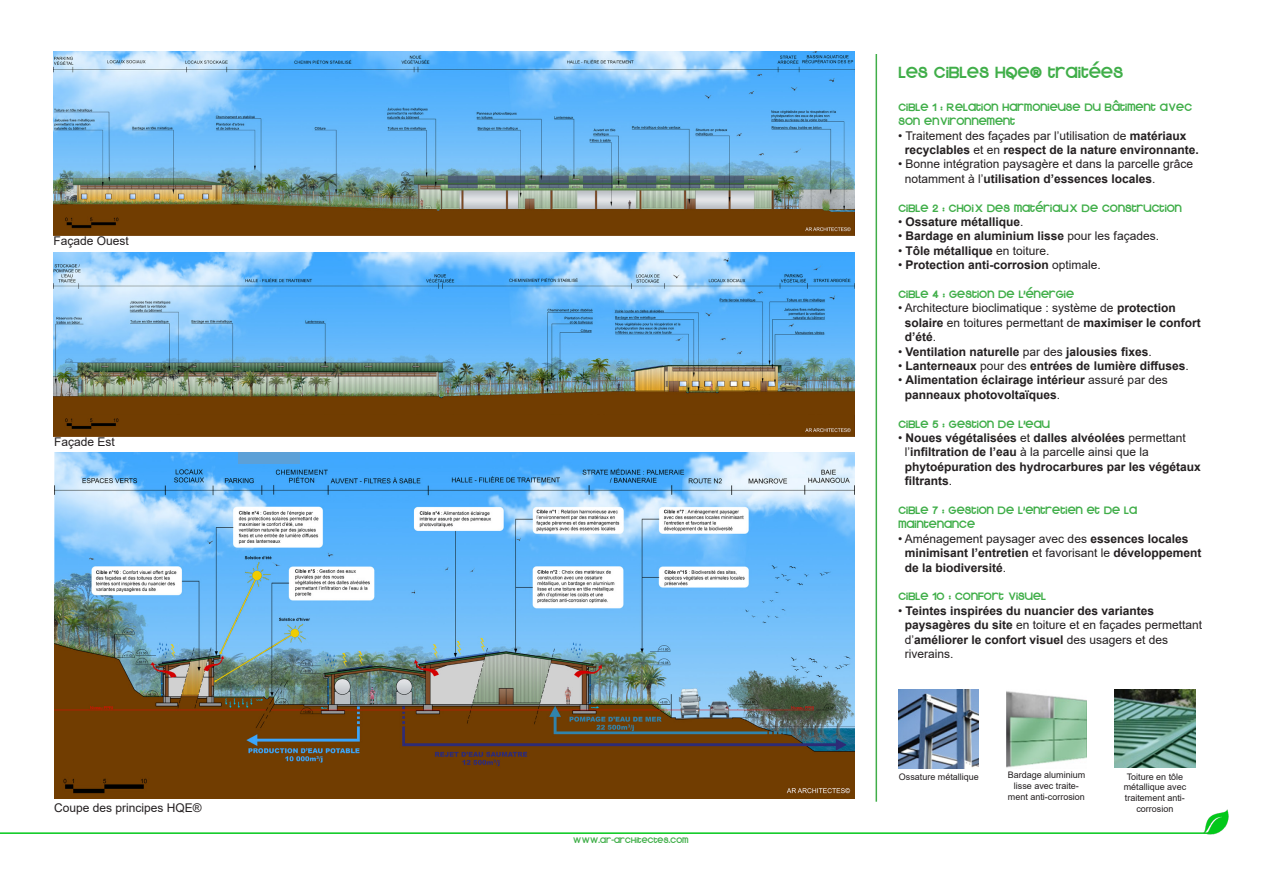
<style>
.page{position:relative;width:1263px;height:893px;background:#fff}
.page>*{position:absolute;margin:0;border:0;box-sizing:border-box;transform-origin:0 0}
.t1{font:18px "Kravitz Extra Thermal";color:#40ae49}
.t2{font:700 12px/14.4px "Arial";color:#231f20}
.t3{font:12px/14.4px "Arial";color:#231f20}
.t4{font:12px/14.4px "Kravitz Extra Thermal";color:#40ae49}
.t5{font:9px/10.8px "Arial";color:#231f20;text-align:center}
.t6{font:9px "Kravitz Extra Thermal";color:#40ae49}
.s1{font-weight:700}
.s2{font-weight:400}
</style>
<div class="page">
<hr style="left:0;top:832px;width:1208px;height:2px;background:#03c81a">
<img style="left:1176px;top:809px;width:53px;height:26px">
<hr style="left:875px;top:54px;width:2px;height:748px;background:#40ae49">
<img style="left:54px;top:453px;width:800px;height:345px">
<div style="left:238px;top:453px;width:62px;height:11px;background:#5ca0d7"></div>
<img style="left:899px;top:689px;width:79px;height:79px">
<img style="left:1006px;top:691px;width:81px;height:77px">
<img style="left:1115px;top:689px;width:80px;height:79px">
<img style="left:54px;top:51px;width:800px;height:162px">
<div style="left:54px;top:213px;width:800px;height:22px;background:#713d01"></div>
<img style="left:54px;top:253px;width:800px;height:183px">
<p class="t3" style="left:54px;top:234px;width:77px">Façade Ouest</p>
<p class="t3" style="left:54px;top:434px;width:62px">Façade Est</p>
<p class="t3" style="left:54px;top:800px;width:149px">Coupe des principes HQE®</p>
<p class="t6" style="left:572px;top:834px;width:117px">WWW.AR-ARCHITECTES.COM</p>
<p class="t1" style="left:898px;top:61px;width:226px">LES CIBLES HQE® TRAITÉES</p>
<p class="t4" style="left:898px;top:100px;width:295px">CIBLE 1 : RELATION HARMONIEUSE DU BÂTIMENT AVEC<br>SON ENVIRONNEMENT</p>
<p class="t3" style="left:898px;top:128px;width:290px">• Traitement des façades par l’utilisation de <span class="s1">matériaux</span></p>
<p class="t2" style="left:905px;top:143px;width:296px">recyclables <span class="s2">et en</span> respect de la nature environnante.</p>
<p class="t3" style="left:905px;top:157px;width:290px;text-indent:-7px">• Bonne intégration paysagère et dans la parcelle grâce notamment à l’<span class="s1">utilisation d’essences locales</span>.</p>
<p class="t4" style="left:898px;top:200px;width:285px">CIBLE 2 : CHOIX DES MATÉRIAUX DE CONSTRUCTION</p>
<p class="t2" style="left:898px;top:215px;width:127px"><span class="s2">•</span> Ossature métallique<span class="s2">.</span></p>
<p class="t2" style="left:898px;top:229px;width:262px"><span class="s2">•</span> Bardage en aluminium lisse <span class="s2">pour les façades.</span></p>
<p class="t2" style="left:898px;top:244px;width:153px"><span class="s2">•</span> Tôle métallique <span class="s2">en toiture.</span></p>
<p class="t2" style="left:898px;top:258px;width:204px"><span class="s2">•</span> Protection anti-corrosion <span class="s2">optimale.</span></p>
<p class="t4" style="left:898px;top:287px;width:177px">CIBLE 4 : GESTION DE L’ÉNERGIE</p>
<p class="t3" style="left:905px;top:301px;width:298px;text-indent:-7px">• Architecture bioclimatique : système de <span class="s1">protection solaire</span> en toitures permettant de <span class="s1">maximiser le confort d’été</span>.</p>
<p class="t2" style="left:898px;top:344px;width:255px"><span class="s2">•</span> Ventilation naturelle <span class="s2">par des</span> jalousies fixes<span class="s2">.</span></p>
<p class="t2" style="left:898px;top:359px;width:292px"><span class="s2">•</span> Lanterneaux <span class="s2">pour des</span> entrées de lumière diffuses<span class="s2">.</span></p>
<p class="t2" style="left:905px;top:373px;width:264px;text-indent:-7px"><span class="s2">•</span> Alimentation éclairage intérieur <span class="s2">assuré par des </span>panneaux photovoltaïques<span class="s2">.</span></p>
<p class="t4" style="left:898px;top:416px;width:153px">CIBLE 5 : GESTION DE L’EAU</p>
<p class="t2" style="left:905px;top:431px;width:298px;text-indent:-7px"><span class="s2">•</span> Noues végétalisées <span class="s2">et</span> dalles alvéolées <span class="s2">permettant l’</span>infiltration de l’eau <span class="s2">à la parcelle ainsi que la </span>phytoépuration des hydrocarbures par les végétaux filtrants<span class="s2">.</span></p>
<p class="t4" style="left:898px;top:503px;width:240px">CIBLE 7 : GESTION DE L’ENTRETIEN ET DE LA<br>MAINTENANCE</p>
<p class="t2" style="left:905px;top:532px;width:298px;text-indent:-7px"><span class="s2">• Aménagement paysager avec des</span> essences locales minimisant l’entretien <span class="s2">et favorisant le</span> développement de la biodiversité<span class="s2">.</span></p>
<p class="t4" style="left:898px;top:589px;width:149px">CIBLE 10 : CONFORT VISUEL</p>
<p class="t2" style="left:905px;top:604px;width:299px;text-indent:-7px"><span class="s2">•</span> Teintes inspirées du nuancier des variantes paysagères du site <span class="s2">en toiture et en façades permettant d’</span>améliorer le confort visuel <span class="s2">des usagers et des riverains.</span></p>
<p class="t5" style="left:899px;top:771px;width:82px">Ossature métallique</p>
<p class="t5" style="left:1008px;top:769px;width:79px">Bardage aluminium lisse avec traite&shy;ment anti-corrosion</p>
<p class="t5" style="left:1124px;top:771px;width:64px">Toiture en tôle métallique avec traitement anti&shy;corrosion</p>
</div>
